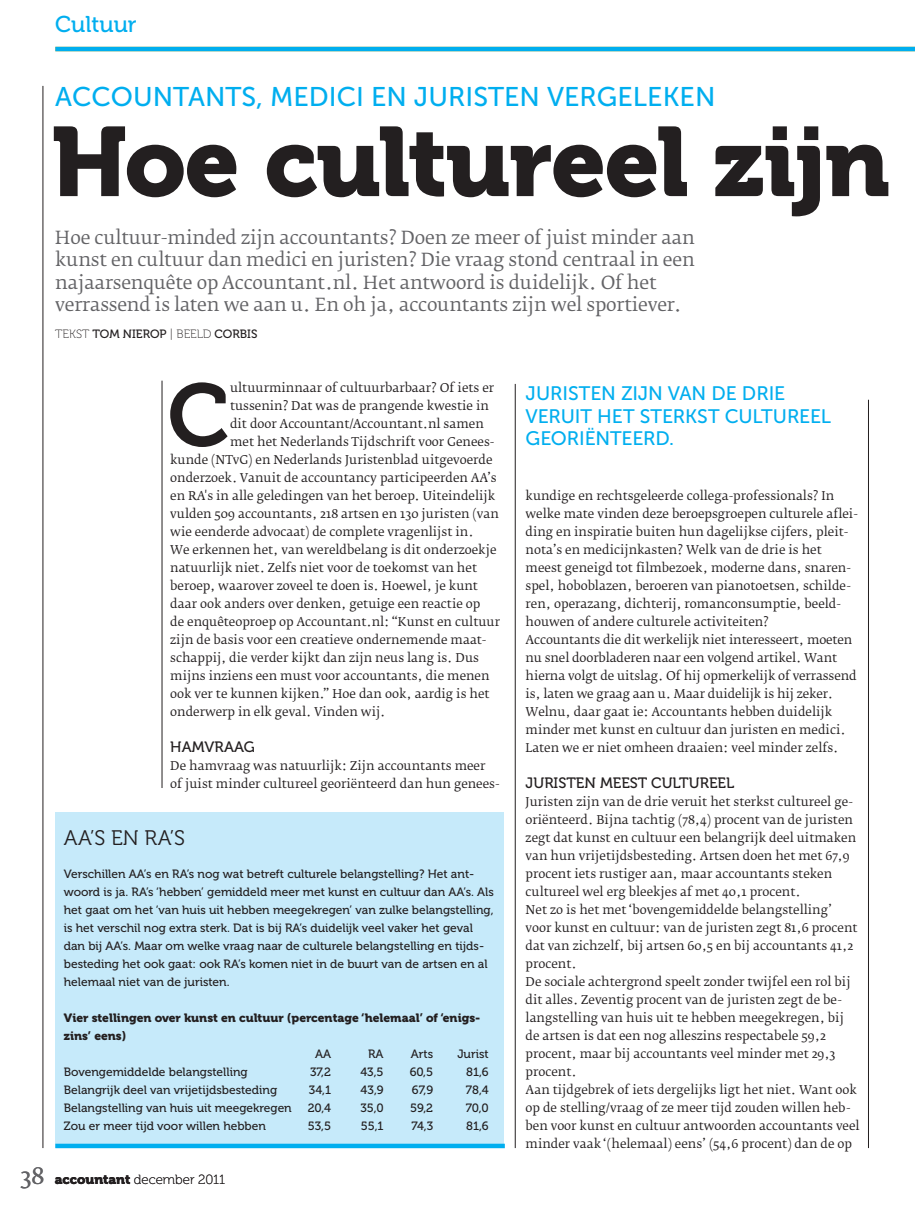
<style>
.page{position:relative;width:915px;height:1212px;background:#fff}
.page>*{position:absolute;margin:0;border:0;box-sizing:border-box;transform-origin:0 0}
.t1{font:97.5px "Museo 900";letter-spacing:-.025em;color:#231f20}
.t2{font:88.05px "Museo 700";color:#231f20}
.t3{font:27px "Museo Sans 500";color:#00aeef}
.t4{font:22.8px "Museo 500";color:#00aeef}
.t5{font:21px "Museo 300";color:#231f20}
.t6{font:19.5px/22.5px "Museo Sans 500";letter-spacing:-.005em;color:#00aeef}
.t7{font:18px/22.5px "Fedra Serif B Std";letter-spacing:-.01em;color:#636366}
.t8{font:15px "Museo 500";color:#231f20}
.t9{font:13.2px "Museo 100";color:#231f20}
.t10{font:12px/18px "Fedra Serif B Std";color:#231f20}
.t11{font:12px/18px "Museo 500";color:#231f20}
.t12{font:12px/18px "Museo 900";color:#231f20}
.t13{font:12px "Museo 100";color:#231f20}
.s1{font-family:"Museo 500"}
.s2{font-family:"Fedra Serif B Std";font-size:22.5px;color:#636366}
.s3{font-family:"Museo 900"}
</style>
<div class="page">
<hr style="left:867px;top:400px;width:1px;height:748px;background:#231f20">
<hr style="left:43px;top:86px;width:1px;height:1062px;background:#231f20">
<hr style="left:55px;top:47px;width:859px;height:4px;background:#00aeef">
<hr style="left:514px;top:384px;width:1px;height:764px;background:#231f20">
<hr style="left:162px;top:381px;width:1px;height:407px;background:#231f20">
<div style="left:55px;top:813px;width:449px;height:335px;background:#c6eafa"></div>
<hr style="left:55px;top:1144px;width:449px;height:4px;background:#00aeef">
<h3 class="t4" style="left:55px;top:12px;width:83px">Cultuur</h3>
<h3 class="t3" style="left:55px;top:82px;width:641px">ACCOUNTANTS, MEDICI EN JURISTEN VERGELEKEN</h3>
<h1 class="t1" style="left:51px;top:107px;width:840px">Hoe cultureel zijn</h1>
<p class="t7" style="left:55px;top:226px;width:640px">Hoe cultuur-minded zijn accountants? Doen ze meer of juist minder aan kunst en cultuur dan medici en juristen? Die vraag stond centraal in een najaarsenquête op Accountant.nl. Het antwoord is duidelijk. Of het verrassend is laten we aan u. En oh ja, accountants zijn wel sportiever.</p>
<p class="t13" style="left:55px;top:328px;width:129px">Tekst <span class="s1">Tom Nierop</span> | beeld</p>
<p class="t11" style="left:214px;top:325px;width:43px">Corbis</p>
<h2 class="t2" style="left:167px;top:366px;width:64px">C</h2>
<p class="t10" style="left:230px;top:379px;width:265px">ultuurminnaar of cultuurbarbaar? Of iets er</p>
<p class="t10" style="left:230px;top:397px;width:260px">tussenin? Dat was de prangende kwestie in</p>
<p class="t10" style="left:230px;top:415px;width:255px">dit door Accountant/Accountant.nl samen</p>
<p class="t10" style="left:230px;top:433px;width:266px">met het Nederlands Tijdschrift voor Genees-</p>
<p class="t10" style="left:170px;top:451px;width:324px">kunde (NTvG) en Nederlands Juristenblad uitgevoerde</p>
<p class="t10" style="left:170px;top:469px;width:327px">onderzoek. Vanuit de accountancy participeerden AA’s</p>
<p class="t10" style="left:170px;top:487px;width:326px">en RA's in alle geledingen van het beroep. Uiteindelijk</p>
<p class="t10" style="left:170px;top:505px;width:330px">vulden 509 accountants, 218 artsen en 130 juristen (van</p>
<p class="t10" style="left:170px;top:523px;width:305px">wie eenderde advocaat) de complete vragenlijst in.</p>
<p class="t10" style="left:170px;top:541px;width:328px">We erkennen het, van wereldbelang is dit onderzoekje</p>
<p class="t10" style="left:170px;top:559px;width:308px">natuurlijk niet. Zelfs niet voor de toekomst van het</p>
<p class="t10" style="left:170px;top:577px;width:309px">beroep, waarover zoveel te doen is. Hoewel, je kunt</p>
<p class="t10" style="left:170px;top:595px;width:311px">daar ook anders over denken, getuige een reactie op</p>
<p class="t10" style="left:170px;top:613px;width:331px">de enquêteoproep op Accountant.nl: “Kunst en cultuur</p>
<p class="t10" style="left:170px;top:631px;width:317px">zijn de basis voor een creatieve ondernemende maat-</p>
<p class="t10" style="left:170px;top:649px;width:310px">schappij, die verder kijkt dan zijn neus lang is. Dus</p>
<p class="t10" style="left:170px;top:667px;width:321px">mijns inziens een must voor accountants, die menen</p>
<p class="t10" style="left:170px;top:685px;width:321px">ook ver te kunnen kijken.” Hoe dan ook, aardig is het</p>
<p class="t10" style="left:170px;top:703px;width:216px">onderwerp in elk geval. Vinden wij.</p>
<p class="t8" style="left:170px;top:739px;width:24px">Hamv</p>
<p class="t8" style="left:214px;top:739px;width:21px">raag</p>
<p class="t10" style="left:170px;top:757px;width:331px">De hamvraag was natuurlijk: Zijn accountants meer of juist minder cultureel georiënteerd dan hun genees-</p>
<h3 class="t5" style="left:64px;top:826px;width:121px">AA’S EN RA’S</h3>
<p class="t11" style="left:64px;top:865px;width:431px">Verschillen AA’s en RA’s nog wat betreft culturele belangstelling? Het ant&shy;woord is ja. RA’s ‘hebben’ gemiddeld meer met kunst en cultuur dan AA’s. Als het gaat om het ‘van huis uit hebben meegekregen’ van zulke belangstelling, is het verschil nog extra sterk. Dat is bij RA’s duidelijk veel vaker het geval dan bij AA’s. Maar om welke vraag naar de culturele belangstelling en tijds&shy;besteding het ook gaat: ook RA’s komen niet in de buurt van de artsen en al helemaal niet van de juristen.</p>
<p class="t12" style="left:64px;top:1009px;width:418px">Vier stellingen over kunst en cultuur (percentage ‘helemaal’ of ‘enigs&shy;zins’ eens)</p>
<p class="t11" style="left:315px;top:1045px;width:40px">AA R</p>
<p class="t11" style="left:375px;top:1045px;width:9px">A</p>
<p class="t11" style="left:410px;top:1045px;width:24px">Arts</p>
<p class="t11" style="left:457px;top:1045px;width:33px">Jurist</p>
<p class="t11" style="left:64px;top:1063px;width:185px">Bovengemiddelde belangstelling</p>
<p class="t11" style="left:310px;top:1063px;width:23px">37,2</p>
<p class="t11" style="left:360px;top:1063px;width:25px">43,5</p>
<p class="t11" style="left:409px;top:1063px;width:25px">60,5</p>
<p class="t11" style="left:466px;top:1063px;width:24px">81,6</p>
<p class="t11" style="left:64px;top:1081px;width:215px">Belangrijk deel van vrijetijdsbesteding</p>
<p class="t11" style="left:309px;top:1081px;width:24px">34,1</p>
<p class="t11" style="left:360px;top:1081px;width:25px">43,9</p>
<p class="t11" style="left:412px;top:1081px;width:23px">67,9</p>
<p class="t11" style="left:466px;top:1081px;width:24px">78,4</p>
<p class="t11" style="left:64px;top:1099px;width:229px">Belangstelling van huis uit meegekregen</p>
<p class="t11" style="left:308px;top:1099px;width:25px">20,4</p>
<p class="t11" style="left:360px;top:1099px;width:25px">35,0</p>
<p class="t11" style="left:410px;top:1099px;width:25px">59,2</p>
<p class="t11" style="left:466px;top:1099px;width:24px">70,0</p>
<p class="t11" style="left:64px;top:1117px;width:203px">Zou er meer tijd voor willen hebben</p>
<p class="t11" style="left:308px;top:1117px;width:25px">53,5</p>
<p class="t11" style="left:361px;top:1117px;width:24px">55,1</p>
<p class="t11" style="left:411px;top:1117px;width:23px">74,3</p>
<p class="t11" style="left:466px;top:1117px;width:24px">81,6</p>
<p class="t9" style="left:21px;top:1172px;width:206px"><span class="s2">38</span> <span class="s3">accountant</span> december 2011</p>
<h3 class="t6" style="left:525px;top:382px;width:285px">JURISTEN ZIJN VAN DE DRIE<br>VERUIT HET STERKST CULTUREEL<br>GEORIËNTEERD.</h3>
<p class="t10" style="left:525px;top:487px;width:334px">kundige en rechtsgeleerde collega-professionals? In welke mate vinden deze beroepsgroepen culturele aflei&shy;ding en inspiratie buiten hun dagelijkse cijfers, pleit&shy;nota’s en medicijnkasten? Welk van de drie is het meest geneigd tot filmbezoek, moderne dans, snaren&shy;spel, hoboblazen, beroeren van pianotoetsen, schilde&shy;ren, operazang, dichterij, romanconsumptie, beeld&shy;houwen of andere culturele activiteiten?<br>Accountants die dit werkelijk niet interesseert, moeten nu snel doorbladeren naar een volgend artikel. Want hierna volgt de uitslag. Of hij opmerkelijk of verrassend is, laten we graag aan u. Maar duidelijk is hij zeker.<br>Welnu, daar gaat ie: Accountants hebben duidelijk minder met kunst en cultuur dan juristen en medici.<br>Laten we er niet omheen draaien: veel minder zelfs.</p>
<p class="t8" style="left:525px;top:775px;width:210px">Juristen meest cultureel</p>
<p class="t10" style="left:525px;top:793px;width:335px">Juristen zijn van de drie veruit het sterkst cultureel ge&shy;oriënteerd. Bijna tachtig (78,4) procent van de juristen zegt dat kunst en cultuur een belangrijk deel uitmaken van hun vrijetijdsbesteding. Artsen doen het met 67,9 procent iets rustiger aan, maar accountants steken cultureel wel erg bleekjes af met 40,1 procent.<br>Net zo is het met ‘bovengemiddelde belangstelling’ voor kunst en cultuur: van de juristen zegt 81,6 procent dat van zichzelf, bij artsen 60,5 en bij accountants 41,2 procent.<br>De sociale achtergrond speelt zonder twijfel een rol bij dit alles. Zeventig procent van de juristen zegt de be&shy;langstelling van huis uit te hebben meegekregen, bij de artsen is dat een nog alleszins respectabele 59,2 procent, maar bij accountants veel minder met 29,3 procent.<br>Aan tijdgebrek of iets dergelijks ligt het niet. Want ook op de stelling/vraag of ze meer tijd zouden willen heb&shy;ben voor kunst en cultuur antwoorden accountants veel minder vaak ‘(helemaal) eens’ (54,6 procent) dan de op</p>
</div>
